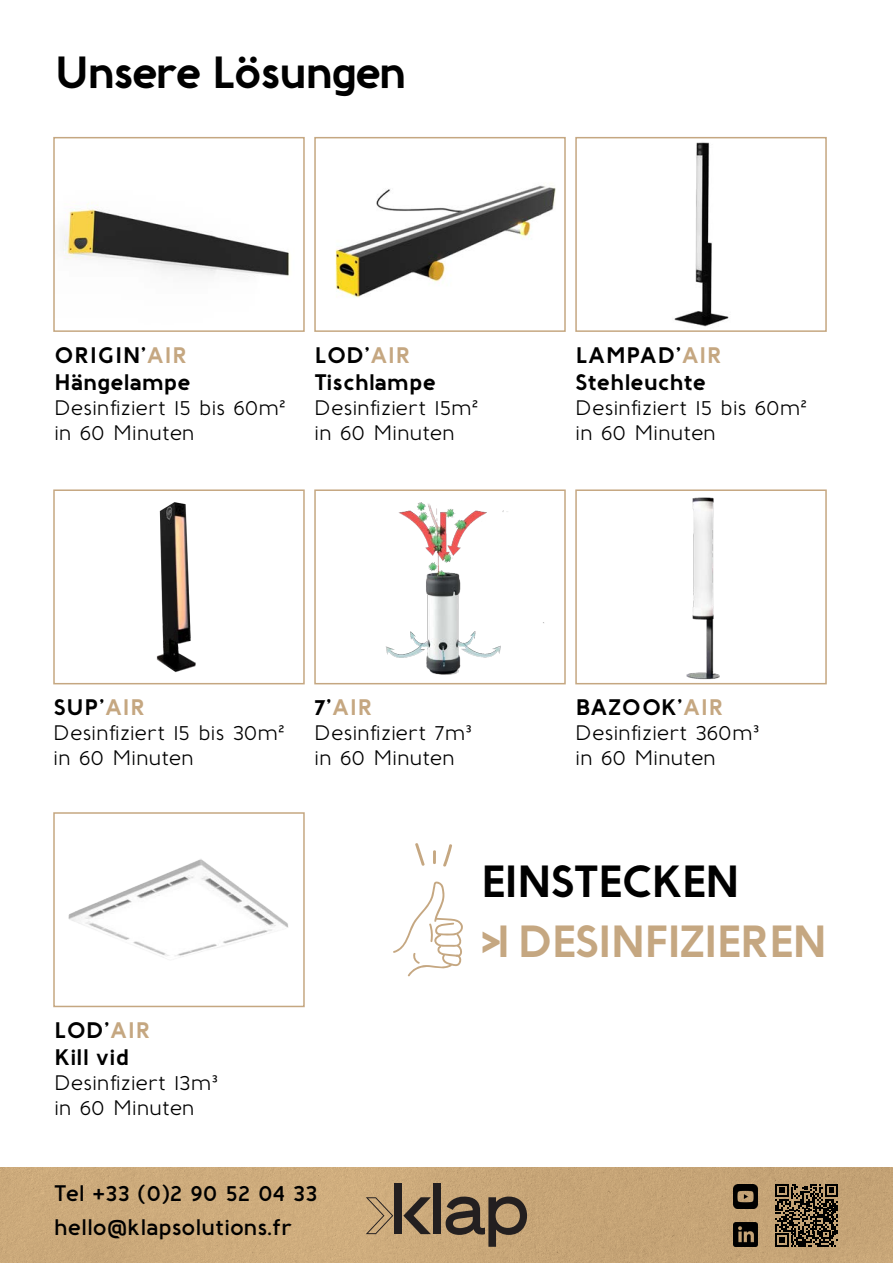
<style>
.page{position:relative;width:893px;height:1263px;background:#fff}
.page>*{position:absolute;margin:0;border:0;box-sizing:border-box;transform-origin:0 0}
.t1{font:700 45px "Baufra";letter-spacing:-.05em;color:#000}
.t2{font:700 45px "Baufra";letter-spacing:-.05em;color:#c5a781}
.t3{font:700 22.5px/27px "Baufra";color:#000}
.t4{font:600 22.5px "Baufra";letter-spacing:-.015em;color:#000}
.t5{font:700 22.5px "Baufra";letter-spacing:-.02em;color:#000}
.t6{font:700 22.5px "Baufra";color:#c5a781}
.t7{font:500 21px/25.2px "Baufra";letter-spacing:-.01em;color:#000}
.s1{color:#c5a781}
.s2{color:#000}
</style>
<div class="page">
<img style="left:0;top:1167px;width:893px;height:96px">
<div style="left:395px;top:1184px;width:7px;height:50px;background:#231f20"></div>
<div style="left:433px;top:1184px;width:8px;height:50px;background:#231f20"></div>
<svg style="left:446px;top:1196px;width:81px;height:51px;background:#826c52"></svg>
<svg style="left:403px;top:1197px;width:28px;height:37px"></svg>
<svg style="left:366px;top:1197px;width:27px;height:37px"></svg>
<img style="left:734px;top:1222px;width:24px;height:25px">
<img style="left:734px;top:1184px;width:23px;height:25px">
<svg style="left:775px;top:1184px;width:63px;height:63px;background:#544532"></svg>
<img style="left:62px;top:202px;width:228px;height:74px">
<div style="left:53px;top:137px;width:252px;height:195px;border:2px solid #c5a781"></div>
<img style="left:335px;top:185px;width:221px;height:113px">
<div style="left:314px;top:137px;width:252px;height:195px;border:2px solid #c5a781"></div>
<img style="left:674px;top:142px;width:55px;height:185px">
<div style="left:575px;top:137px;width:252px;height:195px;border:2px solid #c5a781"></div>
<img style="left:156px;top:502px;width:40px;height:170px">
<div style="left:53px;top:489px;width:252px;height:195px;border:2px solid #c5a781"></div>
<img style="left:385px;top:502px;width:159px;height:173px">
<div style="left:314px;top:489px;width:252px;height:195px;border:2px solid #c5a781"></div>
<img style="left:68px;top:859px;width:220px;height:99px">
<div style="left:53px;top:812px;width:252px;height:195px;border:2px solid #c5a781"></div>
<svg style="left:415px;top:843px;width:10px;height:23px"></svg>
<hr style="left:433px;top:850px;width:3px;height:14px;background:#c5a781;border-radius:2px">
<svg style="left:443px;top:844px;width:9px;height:23px"></svg>
<svg style="left:393px;top:881px;width:70px;height:96px"></svg>
<img style="left:686px;top:497px;width:34px;height:183px">
<div style="left:575px;top:489px;width:252px;height:195px;border:2px solid #c5a781"></div>
<p class="t1" style="left:54px;top:40px;width:354px">Unsere Lösungen</p>
<p class="t3" style="left:54px;top:340px;width:135px">ORIGIN’<span class="s1">AIR</span></p>
<p class="t5" style="left:54px;top:366px;width:138px">Hängelampe</p>
<p class="t7" style="left:54px;top:394px;width:233px">Desinfiziert 15 bis 60m² in 60 Minuten</p>
<p class="t3" style="left:314px;top:340px;width:123px">LOD’<span class="s1">AIR<br></span>Tischlampe</p>
<p class="t7" style="left:314px;top:394px;width:166px">Desinfiziert 15m² in 60 Minuten</p>
<p class="t3" style="left:575px;top:340px;width:149px">LAMPAD’<span class="s1">AIR</span></p>
<p class="t5" style="left:575px;top:366px;width:132px">Stehleuchte</p>
<p class="t7" style="left:575px;top:394px;width:233px">Desinfiziert 15 bis 60m² in 60 Minuten</p>
<p class="t3" style="left:53px;top:692px;width:94px">SUP’<span class="s1">AIR</span></p>
<p class="t7" style="left:53px;top:719px;width:233px">Desinfiziert 15 bis 30m² in 60 Minuten</p>
<p class="t6" style="left:314px;top:691px;width:60px"><span class="s2">7’</span>AIR</p>
<p class="t7" style="left:314px;top:719px;width:159px">Desinfiziert 7m³</p>
<p class="t7" style="left:314px;top:745px;width:142px">in 60 Minuten</p>
<p class="t3" style="left:575px;top:692px;width:150px">BAZOOK’<span class="s1">AIR</span></p>
<p class="t7" style="left:575px;top:719px;width:186px">Desinfiziert 360m3</p>
<p class="t7" style="left:575px;top:745px;width:142px">in 60 Minuten</p>
<p class="t3" style="left:54px;top:1015px;width:98px">LOD’<span class="s1">AIR</span></p>
<p class="t3" style="left:54px;top:1042px;width:77px">Kill vid</p>
<p class="t7" style="left:54px;top:1069px;width:166px">Desinfiziert 13m3</p>
<p class="t7" style="left:54px;top:1094px;width:142px">in 60 Minuten</p>
<p class="t4" style="left:54px;top:1178px;width:265px">Tel +33 (0)2 90 52 04 33</p>
<p class="t4" style="left:54px;top:1212px;width:240px">hello@klapsolutions.fr</p>
<p class="t1" style="left:480px;top:848px;width:262px">EINSTECKEN</p>
<p class="t2" style="left:480px;top:908px;width:349px">&gt;I DESINFIZIEREN</p>
</div>
